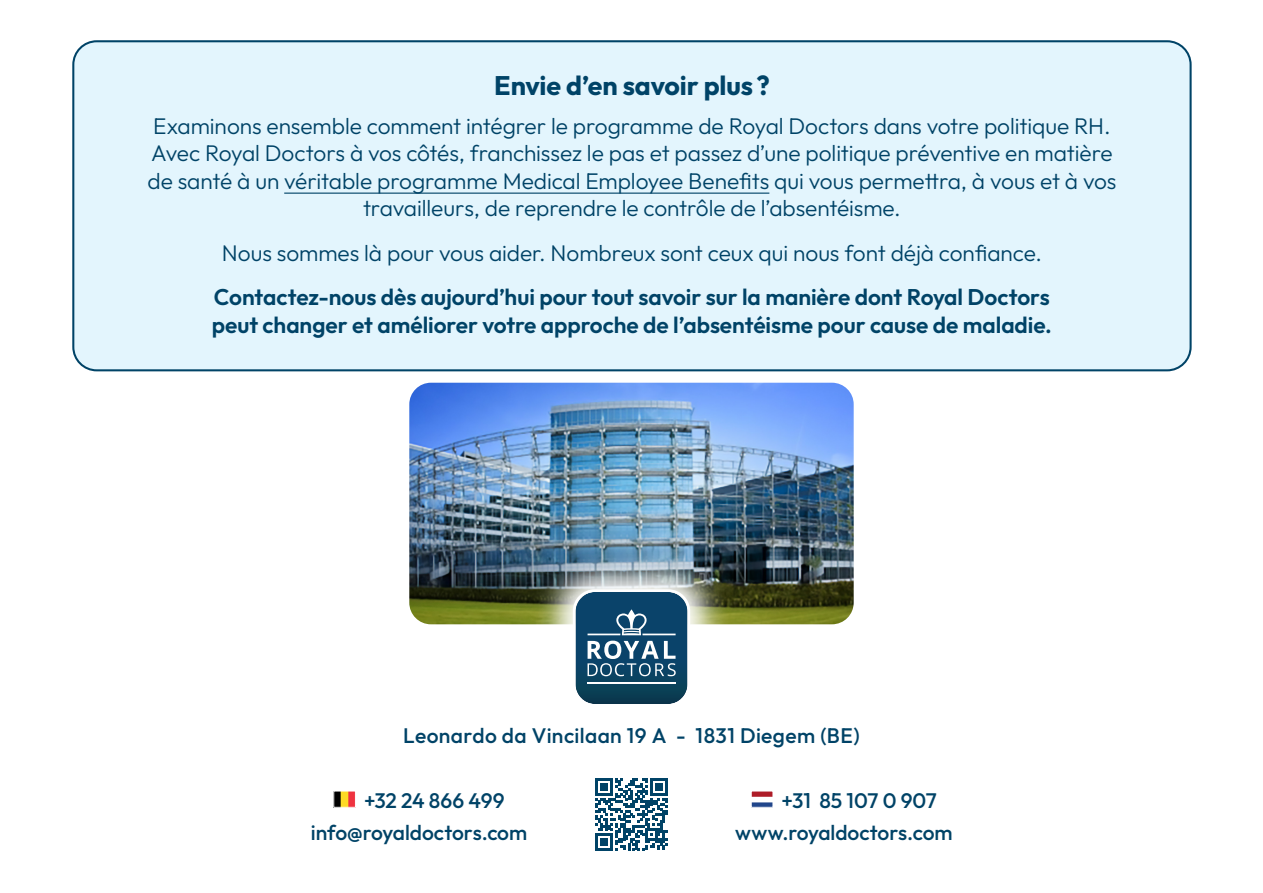
<style>
.page{position:relative;width:1263px;height:893px;background:#fff}
.page>*{position:absolute;margin:0;border:0;box-sizing:border-box;transform-origin:0 0}
.t1{font:700 26.85px "Outfit";letter-spacing:-.005em;color:#004367}
.t2{font:300 22.65px/27.3px "Outfit";letter-spacing:-.005em;color:#004367;text-align:center}
.t3{font:600 22.65px/27.3px "Outfit";letter-spacing:-.005em;color:#004367}
.t4{font:500 21px/32.2px "Outfit";color:#004367}
.t5{font:500 21px "Outfit";letter-spacing:.02em;color:#004367}
</style>
<div class="page">
<img style="left:409px;top:383px;width:445px;height:241px">
<img style="left:532px;top:548px;width:199px;height:77px">
<svg style="left:575px;top:592px;width:112px;height:111px;background:#2d5d7a"></svg>
<div style="left:573px;top:589px;width:117px;height:118px;border:3px solid #fff;border-radius:20px"></div>
<img style="left:335px;top:793px;width:19px;height:12px">
<img style="left:753px;top:793px;width:18px;height:12px">
<div style="left:751px;top:791px;width:22px;height:16px;border:1px solid #fff"></div>
<svg style="left:595px;top:778px;width:73px;height:72px"></svg>
<div style="left:73px;top:41px;width:1117px;height:329px;background:#e3f5fd;border-radius:23px"></div>
<hr style="left:284px;top:193px;width:485px;height:1px;background:#004367">
<div style="left:72px;top:40px;width:1119px;height:331px;border:2px solid #004367;border-radius:23px"></div>
<p class="t1" style="left:494px;top:68px;width:277px">Envie d’en savoir plus ?</p>
<p class="t2" style="left:148px;top:113px;width:970px">Examinons ensemble comment intégrer le programme de Royal Doctors dans votre politique RH.<br>Avec Royal Doctors à vos côtés, franchissez le pas et passez d’une politique préventive en matière de santé à un véritable programme Medical Employee Benefits qui vous permettra, à vous et à vos travailleurs, de reprendre le contrôle de l’absentéisme.</p>
<p class="t2" style="left:222px;top:239px;width:821px">Nous sommes là pour vous aider. Nombreux sont ceux qui nous font déjà confiance.</p>
<p class="t3" style="left:212px;top:285px;width:841px">Contactez-nous dès aujourd’hui pour tout savoir sur la manière dont Royal Doctors peut changer et améliorer votre approche de l’absentéisme pour cause de maladie.</p>
<p class="t5" style="left:403px;top:722px;width:458px">Leonardo da Vincilaan 19 A - 1831 Diegem (BE)</p>
<p class="t4" style="left:311px;top:785px;width:218px;text-indent:53px">+32 24 866 499 info@royaldoctors.com</p>
<p class="t4" style="left:735px;top:785px;width:219px;text-indent:46px">+31 85 107 0 907 www.royaldoctors.com</p>
</div>
